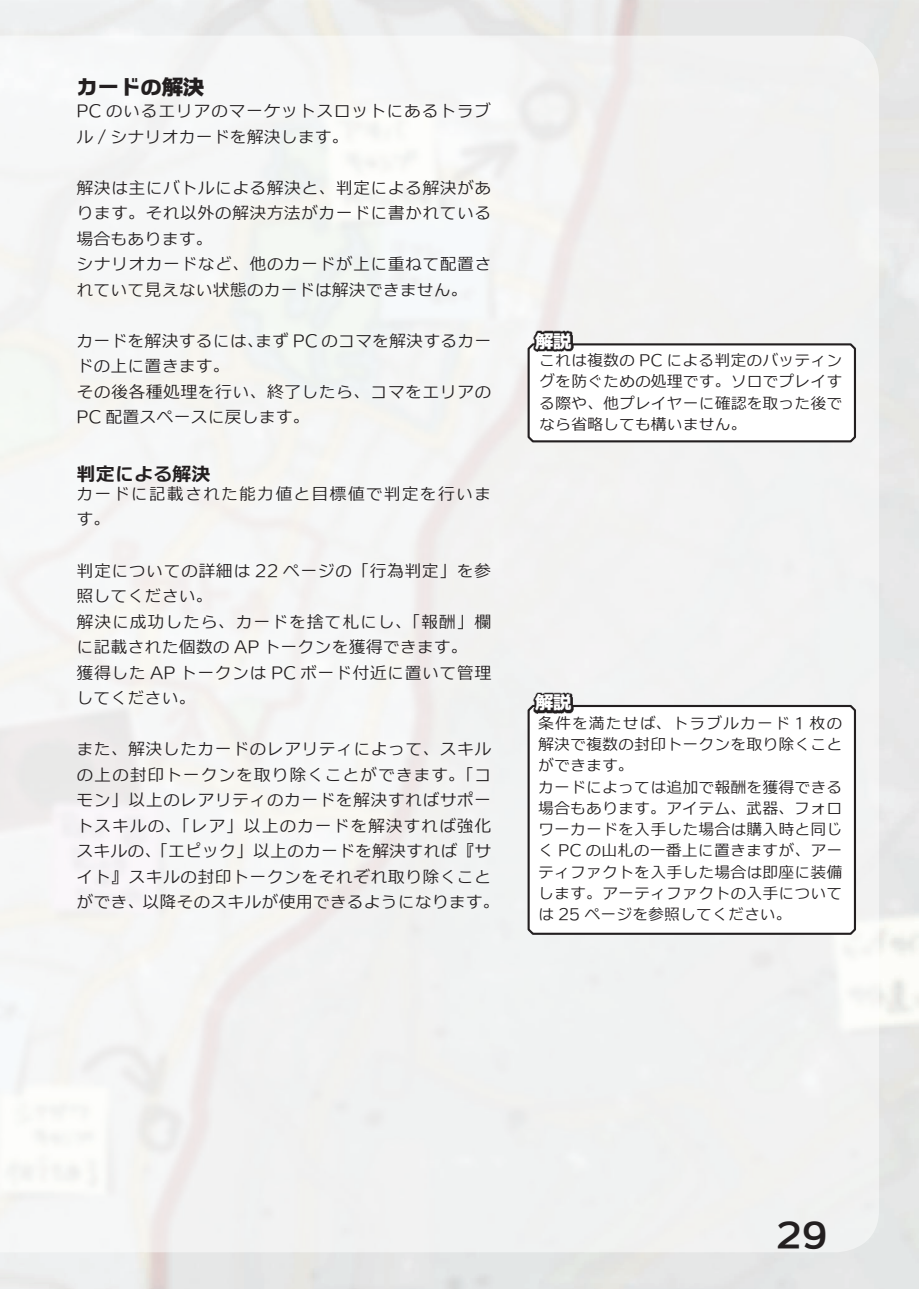
<style>
.page{position:relative;width:919px;height:1289px;background:#fff}
.page>*{position:absolute;margin:0;border:0;box-sizing:border-box;transform-origin:0 0}
.t1{font:34.05px "C4 Bismuth E 04";color:#231f20}
.t2{font:21.3px "C4 Bismuth H 04";color:#231f20}
.t3{font:19.2px "C4 Bismuth E 04";color:#231f20}
.t4{font:18px "C4 Bismuth H 04";color:#fff}
.t5{font:16.95px/25.5px "C4 Beogo L 04";letter-spacing:.015em;color:#231f20}
.t6{font:16.95px/25.5px "C4 Beogo L 04";letter-spacing:.06em;color:#231f20}
.t7{font:15.9px/21.3px "C4 Beogo L 04";letter-spacing:.005em;color:#231f20;text-align:justify}
</style>
<div class="page">
<svg style="left:0;top:36px;width:13px;height:1216px"></svg>
<div style="left:13px;top:36px;width:866px;height:1216px;background:#f3f3f2"></div>
<svg style="left:526px;top:341px;width:331px;height:102px"></svg>
<svg style="left:532px;top:330px;width:79px;height:58px"></svg>
<svg style="left:526px;top:703px;width:331px;height:232px"></svg>
<svg style="left:532px;top:691px;width:79px;height:59px"></svg>
<p class="t2" style="left:77px;top:77px;width:129px">カードの解決</p>
<p class="t5" style="left:77px;top:98px;width:416px">PC のいるエリアのマーケットスロットにあるトラブル / シナリオカードを解決します。</p>
<p class="t5" style="left:77px;top:174px;width:416px">解決は主にバトルによる解決と、判定による解決があります。それ以外の解決方法がカードに書かれている場合もあります。<br>シナリオカードなど、他のカードが上に重ねて配置されていて見えない状態のカードは解決できません。</p>
<p class="t5" style="left:77px;top:327px;width:416px">カードを解決するには、まず PC のコマを解決するカードの上に置きます。<br>その後各種処理を行い、終了したら、コマをエリアの<br>PC 配置スペースに戻します。</p>
<p class="t3" style="left:77px;top:463px;width:135px">判定による解決</p>
<p class="t6" style="left:77px;top:480px;width:416px">カードに記載された能力値と目標値で判定を行います。</p>
<p class="t5" style="left:77px;top:557px;width:416px">判定についての詳細は 22 ページの「行為判定」を参照してください。<br>解決に成功したら、カードを捨て札にし、「報酬」欄に記載された個数の AP トークンを獲得できます。<br>獲得した AP トークンは PC ボード付近に置いて管理してください。</p>
<p class="t5" style="left:77px;top:736px;width:425px">また、解決したカードのレアリティによって、スキルの上の封印トークンを取り除くことができます。「コモン」以上のレアリティのカードを解決すればサポートスキルの、「レア」以上のカードを解決すれば強化スキルの、「エピック」以上のカードを解決すれば『サイト』スキルの封印トークンをそれぞれ取り除くことができ、以降そのスキルが使用できるようになります。</p>
<p class="t4" style="left:535px;top:332px;width:38px">解説</p>
<p class="t7" style="left:539px;top:349px;width:304px">これは複数の PC による判定のバッティングを防ぐための処理です。ソロでプレイする際や、他プレイヤーに確認を取った後でなら省略しても構いません。</p>
<p class="t4" style="left:535px;top:693px;width:38px">解説</p>
<p class="t7" style="left:538px;top:712px;width:306px;text-align:left">条件を満たせば、トラブルカード 1 枚の解決で複数の封印トークンを取り除くことができます。<br>カードによっては追加で報酬を獲得できる場合もあります。アイテム、武器、フォロワーカードを入手した場合は購入時と同じく PC の山札の一番上に置きますが、アーティファクトを入手した場合は即座に装備します。アーティファクトの入手については 25 ページを参照してください。</p>
<h1 class="t1" style="left:776px;top:1217px;width:53px">29</h1>
</div>
